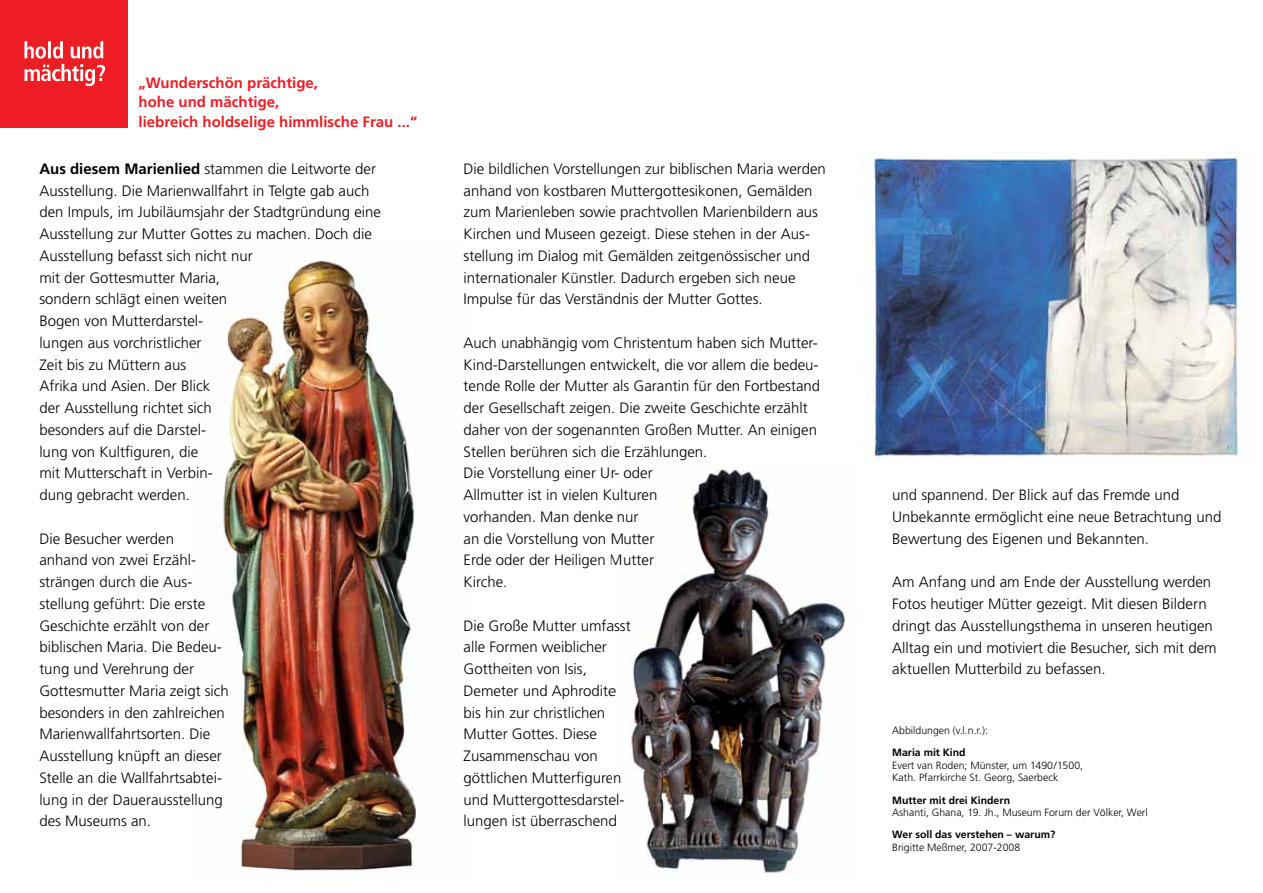
<style>
.page{position:relative;width:1263px;height:893px;background:#fff}
.page>*{position:absolute;margin:0;border:0;box-sizing:border-box;transform-origin:0 0}
.t1{font:300 15px/21.8px "Frutiger";color:#000}
.t2{font:700 15px/19.5px "Frutiger";color:#ed1d24}
.t3{font:300 10.5px/12.6px "Frutiger";color:#000}
.t4{font:700 10.5px "Frutiger";color:#000}
.s1{font-weight:700}
</style>
<div class="page">
<img style="left:223px;top:259px;width:193px;height:613px">
<img style="left:863px;top:151px;width:379px;height:311px">
<img style="left:629px;top:469px;width:216px;height:406px">
<div style="left:0;top:0;width:128px;height:128px;background:#ed1d24"></div>
<svg style="left:24px;top:41px;width:81px;height:45px"></svg>
<p class="t2" style="left:139px;top:73px;width:280px">„Wunderschön prächtige,<br>hohe und mächtige,<br>liebreich holdselige himmlische Frau ...“</p>
<p class="t1" style="left:39px;top:158px;width:343px"><span class="s1">Aus diesem Marienlied</span> stammen die Leitworte der Ausstellung. Die Marienwallfahrt in Telgte gab auch den Impuls, im Jubiläumsjahr der Stadtgründung eine Ausstellung zur Mutter Gottes zu machen. Doch die Ausstellung befasst sich nicht nur<br>mit der Gottesmutter Maria,<br>sondern schlägt einen weiten<br>Bogen von Mutterdarstel-<br>lungen aus vorchristlicher<br>Zeit bis zu Müttern aus<br>Afrika und Asien. Der Blick<br>der Ausstellung richtet sich<br>besonders auf die Darstel-<br>lung von Kultfiguren, die<br>mit Mutterschaft in Verbin-<br>dung gebracht werden.</p>
<p class="t1" style="left:39px;top:528px;width:191px">Die Besucher werden<br>anhand von zwei Erzähl&shy;strängen durch die Aus&shy;stellung geführt: Die erste<br>Geschichte erzählt von der biblischen Maria. Die Bedeu&shy;tung und Verehrung der<br>Gottesmutter Maria zeigt sich besonders in den zahlreichen<br>Marienwallfahrtsorten. Die<br>Ausstellung knüpft an dieser<br>Stelle an die Wallfahrtsabtei&shy;lung in der Dauerausstellung des Museums an.</p>
<p class="t1" style="left:463px;top:158px;width:364px">Die bildlichen Vorstellungen zur biblischen Maria werden anhand von kostbaren Muttergottesikonen, Gemälden zum Marienleben sowie prachtvollen Marienbildern aus Kirchen und Museen gezeigt. Diese stehen in der Aus&shy;stellung im Dialog mit Gemälden zeitgenössischer und internationaler Künstler. Dadurch ergeben sich neue Impulse für das Verständnis der Mutter Gottes.</p>
<p class="t1" style="left:463px;top:332px;width:358px">Auch unabhängig vom Christentum haben sich Mutter-Kind-Darstellungen entwickelt, die vor allem die bedeu&shy;tende Rolle der Mutter als Garantin für den Fortbestand der Gesellschaft zeigen. Die zweite Geschichte erzählt daher von der sogenannten Großen Mutter. An einigen Stellen berühren sich die Erzählungen.<br>Die Vorstellung einer Ur- oder<br>Allmutter ist in vielen Kulturen<br>vorhanden. Man denke nur<br>an die Vorstellung von Mutter<br>Erde oder der Heiligen Mutter<br>Kirche.</p>
<p class="t1" style="left:463px;top:615px;width:169px">Die Große Mutter umfasst alle Formen weiblicher<br>Gottheiten von Isis,<br>Demeter und Aphrodite bis hin zur christlichen<br>Mutter Gottes. Diese<br>Zusammenschau von göttlichen Mutterfiguren und Muttergottesdarstel&shy;lungen ist überraschend</p>
<p class="t1" style="left:892px;top:484px;width:331px">und spannend. Der Blick auf das Fremde und<br>Unbekannte ermöglicht eine neue Betrachtung und<br>Bewertung des Eigenen und Bekannten.</p>
<p class="t1" style="left:892px;top:571px;width:326px">Am Anfang und am Ende der Ausstellung werden Fotos heutiger Mütter gezeigt. Mit diesen Bildern dringt das Ausstellungsthema in unseren heutigen Alltag ein und motiviert die Besucher, sich mit dem aktuellen Mutterbild zu befassen.</p>
<p class="t3" style="left:892px;top:724px;width:97px">Abbildungen (v.l.n.r.):</p>
<p class="t4" style="left:892px;top:746px;width:75px">Maria mit Kind</p>
<p class="t3" style="left:892px;top:759px;width:192px">Evert van Roden; Münster, um 1490/1500,<br>Kath. Pfarrkirche St. Georg, Saerbeck</p>
<p class="t4" style="left:892px;top:794px;width:119px">Mutter mit drei Kindern</p>
<p class="t3" style="left:892px;top:806px;width:257px">Ashanti, Ghana, 19. Jh., Museum Forum der Völker, Werl</p>
<p class="t4" style="left:892px;top:829px;width:165px">Wer soll das verstehen – warum?</p>
<p class="t3" style="left:892px;top:841px;width:129px">Brigitte Meßmer, 2007-2008</p>
</div>
